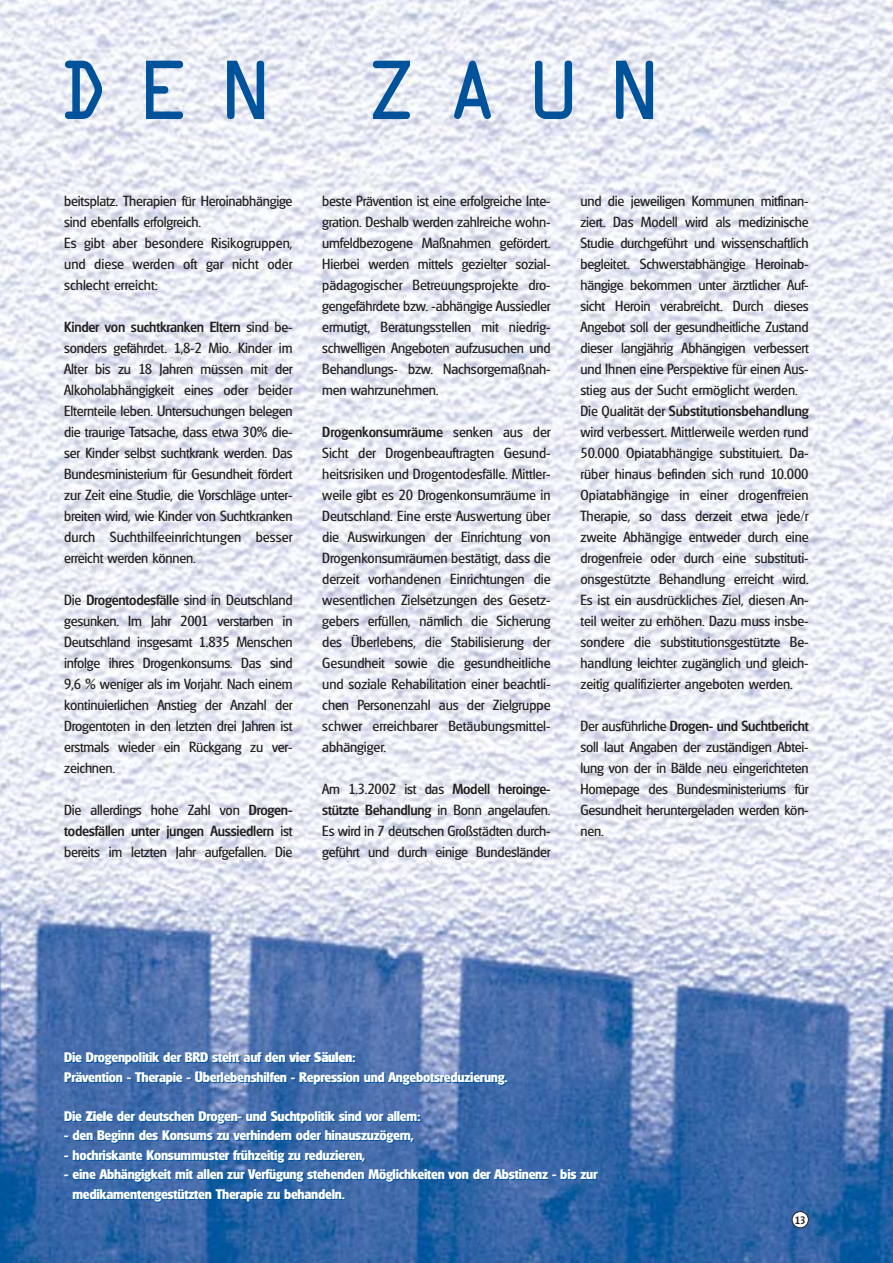
<style>
.page{position:relative;width:893px;height:1263px;background:#fff}
.page>*{position:absolute;margin:0;border:0;box-sizing:border-box;transform-origin:0 0}
.t1{font:75px "OCRA";letter-spacing:.36em;color:#00529b}
.t2{font:14.25px/21px "Glasgow";letter-spacing:-.01em;color:#231f1f;text-align:justify}
.t3{font:700 13.5px/19.5px "Glasgow";letter-spacing:-.015em;color:#fff}
.t4{font:500 10.5px "Glasgow";color:#231f1f}
.s1{font-weight:500}
.s2{font-weight:800}
</style>
<div class="page">
<img style="left:0;top:0;width:892px;height:1263px">
<div style="left:792px;top:1212px;width:16px;height:16px;background:#fff;border-radius:50%"></div>
<div style="left:791px;top:1211px;width:17px;height:17px;border:1px solid #231f1f;border-radius:50%"></div>
<h1 class="t1" style="left:56px;top:64px;width:606px">DEN ZAUN</h1>
<p class="t2" style="left:64px;top:191px;width:230px;text-align:left">beitsplatz. Therapien für Heroinabhängige sind ebenfalls erfolgreich.<br>Es gibt aber besondere Risikogruppen, und diese werden oft gar nicht oder schlecht erreicht:</p>
<p class="t2" style="left:64px;top:317px;width:230px"><span class="s1">Kinder von suchtkranken Eltern</span> sind be&shy;sonders gefährdet. 1,8-2 Mio. Kinder im Alter bis zu 18 Jahren müssen mit der Alkoholabhängigkeit eines oder beider Elternteile leben. Untersuchungen belegen die traurige Tatsache, dass etwa 30% die&shy;ser Kinder selbst suchtkrank werden. Das Bundesministerium für Gesundheit fördert zur Zeit eine Studie, die Vorschläge unter&shy;breiten wird, wie Kinder von Suchtkranken durch Suchthilfeeinrichtungen besser erreicht werden können.</p>
<p class="t2" style="left:64px;top:590px;width:230px">Die <span class="s1">Drogentodesfälle</span> sind in Deutschland gesunken. Im Jahr 2001 verstarben in Deutschland insgesamt 1.835 Menschen infolge ihres Drogenkonsums. Das sind 9,6 % weniger als im Vorjahr. Nach einem kontinuierlichen Anstieg der Anzahl der Drogentoten in den letzten drei Jahren ist erstmals wieder ein Rückgang zu ver&shy;zeichnen.</p>
<p class="t2" style="left:64px;top:800px;width:230px">Die allerdings hohe Zahl von <span class="s1">Drogen&shy;todesfällen unter jungen Aussiedlern</span> ist bereits im letzten Jahr aufgefallen. Die</p>
<p class="t2" style="left:322px;top:191px;width:230px">beste Prävention ist eine erfolgreiche Inte&shy;gration. Deshalb werden zahlreiche wohn&shy;umfeldbezogene Maßnahmen gefördert.<br>Hierbei werden mittels gezielter sozial&shy;pädagogischer Betreuungsprojekte dro&shy;gengefährdete bzw. -abhängige Aussiedler ermutigt, Beratungsstellen mit niedrig&shy;schwelligen Angeboten aufzusuchen und Behandlungs- bzw. Nachsorgemaßnah&shy;men wahrzunehmen.</p>
<p class="t2" style="left:322px;top:422px;width:230px"><span class="s1">Drogenkonsumräume</span> senken aus der Sicht der Drogenbeauftragten Gesund&shy;heitsrisiken und Drogentodesfälle. Mittler&shy;weile gibt es 20 Drogenkonsumräume in Deutschland. Eine erste Auswertung über die Auswirkungen der Einrichtung von Drogenkonsumräumen bestätigt, dass die derzeit vorhandenen Einrichtungen die wesentlichen Zielsetzungen des Gesetz&shy;gebers erfüllen, nämlich die Sicherung des Überlebens, die Stabilisierung der Gesundheit sowie die gesundheitliche und soziale Rehabilitation einer beachtli&shy;chen Personenzahl aus der Zielgruppe schwer erreichbarer Betäubungsmittel&shy;abhängiger.</p>
<p class="t2" style="left:322px;top:779px;width:230px">Am 1.3.2002 ist das <span class="s1">Modell heroinge&shy;stützte Behandlung</span> in Bonn angelaufen.<br>Es wird in 7 deutschen Großstädten durch&shy;geführt und durch einige Bundesländer</p>
<p class="t2" style="left:580px;top:191px;width:230px;text-align:left">und die jeweiligen Kommunen mitfinan&shy;ziert. Das Modell wird als medizinische Studie durchgeführt und wissenschaftlich begleitet. Schwerstabhängige Heroinab&shy;hängige bekommen unter ärztlicher Auf&shy;sicht Heroin verabreicht. Durch dieses Angebot soll der gesundheitliche Zustand dieser langjährig Abhängigen verbessert und Ihnen eine Perspektive für einen Aus&shy;stieg aus der Sucht ermöglicht werden.<br>Die Qualität der <span class="s1">Substitutionsbehandlung </span>wird verbessert. Mittlerweile werden rund 50.000 Opiatabhängige substituiert. Da&shy;rüber hinaus befinden sich rund 10.000<br>Opiatabhängige in einer drogenfreien Therapie, so dass derzeit etwa jede/r zweite Abhängige entweder durch eine drogenfreie oder durch eine substituti&shy;onsgestützte Behandlung erreicht wird.<br>Es ist ein ausdrückliches Ziel, diesen An&shy;teil weiter zu erhöhen. Dazu muss insbe&shy;sondere die substitutionsgestützte Be&shy;handlung leichter zugänglich und gleich&shy;zeitig qualifizierter angeboten werden.</p>
<p class="t2" style="left:580px;top:716px;width:230px">Der ausführliche <span class="s1">Drogen- und Suchtbericht </span>soll laut Angaben der zuständigen Abtei&shy;lung von der in Bälde neu eingerichteten Homepage des Bundesministeriums für Gesundheit heruntergeladen werden kön&shy;nen.</p>
<p class="t3" style="left:64px;top:1049px;width:445px">Die Drogenpolitik der BRD steht auf den <span class="s2">vier Säulen</span>:<br>Prävention - Therapie - Überlebenshilfen - Repression und Angebotsreduzierung.</p>
<p class="t3" style="left:64px;top:1107px;width:358px">Die <span class="s2">Ziele</span> der deutschen Drogen- und Suchtpolitik sind vor allem:</p>
<p class="t3" style="left:64px;top:1127px;width:351px">- den Beginn des Konsums zu verhindern oder hinauszuzögern,</p>
<p class="t3" style="left:64px;top:1146px;width:303px">- hochriskante Konsummuster frühzeitig zu reduzieren,</p>
<p class="t3" style="left:72px;top:1166px;width:526px;text-indent:-8px">- eine Abhängigkeit mit allen zur Verfügung stehenden Möglichkeiten von der Abstinenz - bis zur medikamentengestützten Therapie zu behandeln.</p>
<p class="t4" style="left:794px;top:1216px;width:12px">13</p>
</div>
